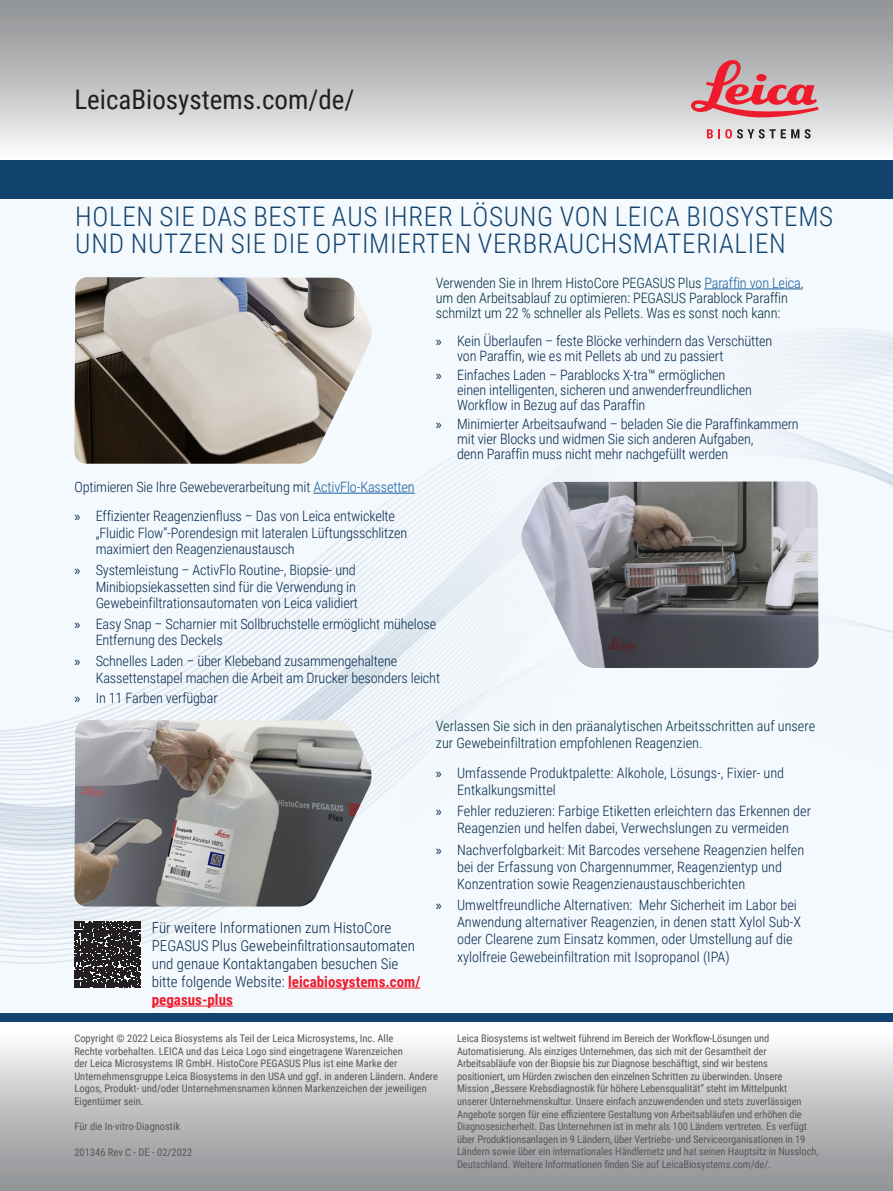
<style>
.page{position:relative;width:893px;height:1191px;background:#fff}
.page>*{position:absolute;margin:0;border:0;box-sizing:border-box;transform-origin:0 0}
.INSIDE_-_header_3{font:300 27px/27px "Roboto Condensed";letter-spacing:.025em;color:#134470}
.t1{font:27px "Roboto Condensed";color:#231f20}
.t2{font:300 15px/18px "Roboto Condensed";color:#04264b}
.INSIDE_-_body_copy{font:300 14.25px/17.1px "Roboto Condensed";letter-spacing:-.01em;color:#04264b}
.INSIDE_-_body_copy-2{font:300 14.25px/15px "Roboto Condensed";letter-spacing:-.01em;color:#002c41}
.t3{font:10.5px/12.6px "Roboto Condensed";letter-spacing:-.01em;color:#57585a}
.s1{color:#175d9e}
.s2{font-family:"Myriad Pro";font-weight:400}
.s3{font-weight:700;color:#ee1b2d}
</style>
<div class="page">
<div style="left:0;top:1030px;width:893px;height:161px;background:linear-gradient(to bottom,#fafbfb,#8a8c8f)"></div>
<img style="left:0;top:198px;width:893px;height:815px">
<div style="left:0;top:0;width:893px;height:160px;background:linear-gradient(to bottom,#898c8f,#f8f8f8)"></div>
<div style="left:0;top:160px;width:893px;height:38px;background:#134470"></div>
<div style="left:0;top:1013px;width:893px;height:9px;background:#134470"></div>
<hr style="left:288px;top:987px;width:132px;height:1px;background:#ee1b2d">
<hr style="left:152px;top:1005px;width:81px;height:1px;background:#ee1b2d">
<svg style="left:691px;top:60px;width:128px;height:58px;background:#d08b92"></svg>
<svg style="left:707px;top:129px;width:103px;height:9px"></svg>
<svg style="left:75px;top:921px;width:66px;height:66px;background:#3d3a3b"></svg>
<hr style="left:704px;top:288px;width:97px;height:1px;background:#175d9e">
<img style="left:74px;top:277px;width:298px;height:187px">
<img style="left:521px;top:481px;width:298px;height:187px">
<hr style="left:313px;top:493px;width:102px;height:1px;background:#175d9e">
<img style="left:74px;top:720px;width:298px;height:186px">
<h1 class="t1" style="left:74px;top:81px;width:282px">LeicaBiosystems.com/de/</h1>
<p class="INSIDE_-_header_3" style="left:75px;top:202px;width:759px">HOLEN SIE DAS BESTE AUS IHRER LÖSUNG VON LEICA BIOSYSTEMS<br>UND NUTZEN SIE DIE OPTIMIERTEN VERBRAUCHSMATERIALIEN</p>
<p class="INSIDE_-_body_copy-2" style="left:436px;top:275px;width:369px">Verwenden Sie in Ihrem HistoCore PEGASUS Plus <span class="s1">Paraffin von Leica</span>, um den Arbeitsablauf zu optimieren: PEGASUS Parablock Paraffin schmilzt um 22 % schneller als Pellets. Was es sonst noch kann:</p>
<p class="INSIDE_-_body_copy" style="left:457px;top:332px;width:317px;line-height:15px;text-indent:-21px"><span class="s2">»</span> Kein Überlaufen – feste Blöcke verhindern das Verschütten von Paraffin, wie es mit Pellets ab und zu passiert</p>
<p class="INSIDE_-_body_copy" style="left:457px;top:367px;width:296px;line-height:15px;text-indent:-21px"><span class="s2">»</span> Einfaches Laden – Parablocks X-tra™ ermöglichen einen intelligenten, sicheren und anwenderfreundlichen<br>Workflow in Bezug auf das Paraffin</p>
<p class="INSIDE_-_body_copy" style="left:457px;top:416px;width:343px;line-height:15px;text-indent:-21px"><span class="s2">»</span> Minimierter Arbeitsaufwand – beladen Sie die Paraffinkammern mit vier Blocks und widmen Sie sich anderen Aufgaben,<br>denn Paraffin muss nicht mehr nachgefüllt werden</p>
<p class="INSIDE_-_body_copy" style="left:74px;top:478px;width:342px">Optimieren Sie Ihre Gewebeverarbeitung mit <span class="s1">ActivFlo-Kassetten</span></p>
<p class="INSIDE_-_body_copy" style="left:96px;top:507px;width:313px;line-height:16.5px;text-indent:-21px"><span class="s2">»</span> Effizienter Reagenzienfluss – Das von Leica entwickelte „Fluidic Flow“-Porendesign mit lateralen Lüftungsschlitzen maximiert den Reagenzienaustausch</p>
<p class="INSIDE_-_body_copy" style="left:96px;top:561px;width:264px;line-height:16.5px;text-indent:-21px"><span class="s2">»</span> Systemleistung – ActivFlo Routine-, Biopsie- und<br>Minibiopsiekassetten sind für die Verwendung in<br>Gewebeinfiltrationsautomaten von Leica validiert</p>
<p class="INSIDE_-_body_copy" style="left:96px;top:615px;width:342px;line-height:16.5px;text-indent:-21px"><span class="s2">»</span> Easy Snap – Scharnier mit Sollbruchstelle ermöglicht mühelose<br>Entfernung des Deckels</p>
<p class="INSIDE_-_body_copy" style="left:96px;top:652px;width:346px;line-height:16.5px;text-indent:-21px"><span class="s2">»</span> Schnelles Laden – über Klebeband zusammengehaltene<br>Kassettenstapel machen die Arbeit am Drucker besonders leicht</p>
<p class="INSIDE_-_body_copy" style="left:74px;top:689px;width:145px"><span class="s2">»</span> In 11 Farben verfügbar</p>
<p class="INSIDE_-_body_copy-2" style="left:436px;top:716px;width:381px;line-height:17.1px">Verlassen Sie sich in den präanalytischen Arbeitsschritten auf unsere zur Gewebeinfiltration empfohlenen Reagenzien.</p>
<p class="INSIDE_-_body_copy" style="left:457px;top:763px;width:329px;text-indent:-21px"><span class="s2">»</span> Umfassende Produktpalette: Alkohole, Lösungs-, Fixier- und<br>Entkalkungsmittel</p>
<p class="INSIDE_-_body_copy" style="left:436px;top:802px;width:377px;text-align:center"><span class="s2">»</span> Fehler reduzieren: Farbige Etiketten erleichtern das Erkennen der<br>Reagenzien und helfen dabei, Verwechslungen zu vermeiden</p>
<p class="INSIDE_-_body_copy" style="left:457px;top:840px;width:349px;text-indent:-21px"><span class="s2">»</span> Nachverfolgbarkeit: Mit Barcodes versehene Reagenzien helfen bei der Erfassung von Chargennummer, Reagenzientyp und<br>Konzentration sowie Reagenzienaustauschberichten</p>
<p class="INSIDE_-_body_copy" style="left:457px;top:896px;width:345px;text-indent:-21px"><span class="s2">»</span> Umweltfreundliche Alternativen: Mehr Sicherheit im Labor bei Anwendung alternativer Reagenzien, in denen statt Xylol Sub-X oder Clearene zum Einsatz kommen, oder Umstellung auf die xylolfreie Gewebeinfiltration mit Isopropanol (IPA)</p>
<p class="t2" style="left:152px;top:918px;width:270px">Für weitere Informationen zum HistoCore PEGASUS Plus Gewebeinfiltrationsautomaten und genaue Kontaktangaben besuchen Sie bitte folgende Website: <span class="s3">leicabiosystems.com/ pegasus-plus</span></p>
<p class="t3" style="left:74px;top:1031px;width:365px">Copyright © 2022 Leica Biosystems als Teil der Leica Microsystems, Inc. Alle<br>Rechte vorbehalten. LEICA und das Leica Logo sind eingetragene Warenzeichen<br>der Leica Microsystems IR GmbH. HistoCore PEGASUS Plus ist eine Marke der Unternehmensgruppe Leica Biosystems in den USA und ggf. in anderen Ländern. Andere Logos, Produkt- und/oder Unternehmensnamen können Markenzeichen der jeweiligen Eigentümer sein.</p>
<p class="t3" style="left:74px;top:1120px;width:107px">Für die In-vitro-Diagnostik</p>
<p class="t3" style="left:74px;top:1145px;width:119px">201346 Rev C - DE - 02/2022</p>
<p class="t3" style="left:457px;top:1031px;width:363px">Leica Biosystems ist weltweit führend im Bereich der Workflow-Lösungen und Automatisierung. Als einziges Unternehmen, das sich mit der Gesamtheit der Arbeitsabläufe von der Biopsie bis zur Diagnose beschäftigt, sind wir bestens positioniert, um Hürden zwischen den einzelnen Schritten zu überwinden. Unsere<br>Mission „Bessere Krebsdiagnostik für höhere Lebensqualität“ steht im Mittelpunkt unserer Unternehmenskultur. Unsere einfach anzuwendenden und stets zuverlässigen Angebote sorgen für eine effizientere Gestaltung von Arbeitsabläufen und erhöhen die Diagnosesicherheit. Das Unternehmen ist in mehr als 100 Ländern vertreten. Es verfügt über Produktionsanlagen in 9 Ländern, über Vertriebs- und Serviceorganisationen in 19<br>Ländern sowie über ein internationales Händlernetz und hat seinen Hauptsitz in Nussloch, Deutschland. Weitere Informationen finden Sie auf LeicaBiosystems.com/de/.</p>
</div>
